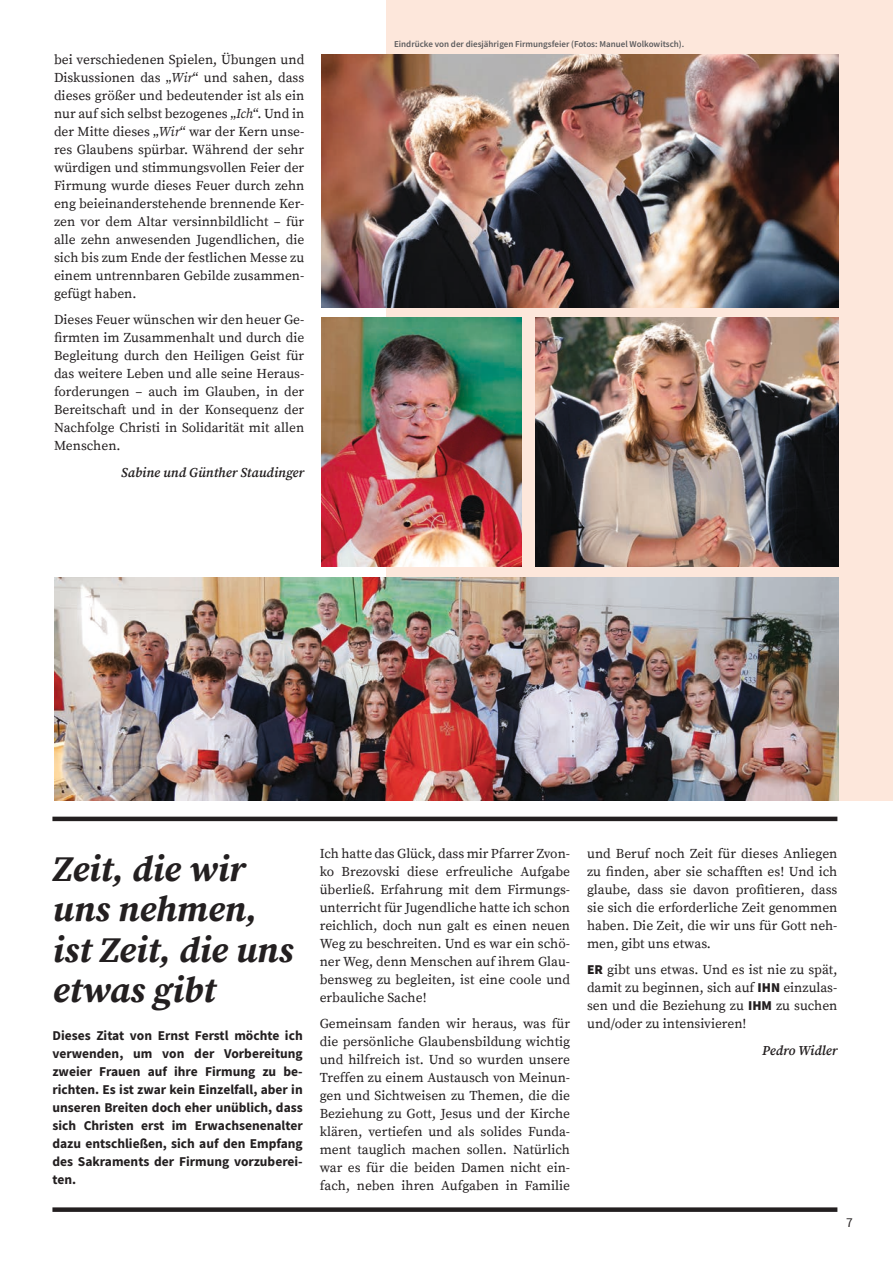
<style>
.page{position:relative;width:893px;height:1263px;background:#fff}
.page>*{position:absolute;margin:0;border:0;box-sizing:border-box;transform-origin:0 0}
.t1{font:italic 700 36px/40.5px "Source Serif Pro";color:#231f20}
.t2{font:13.5px/18px "Source Serif Pro";color:#231f20;text-align:justify}
.t3{font:700 13.5px/18px "Source Sans Pro";color:#231f20;text-align:justify}
.t4{font:italic 600 13.5px "Source Serif Pro";color:#231f20}
.t5{font:13.5px "Source Sans Pro";color:#231f20}
.t6{font:600 9px "Source Sans Pro";color:#5a5a5c}
.s1{font-style:italic}
.s2{font-family:"Source Sans Pro";font-weight:900}
</style>
<div class="page">
<div style="left:387px;top:0;width:506px;height:800px;background:#fde7db"></div>
<img style="left:321px;top:54px;width:518px;height:253px">
<img style="left:536px;top:318px;width:303px;height:249px">
<img style="left:54px;top:577px;width:785px;height:223px">
<img style="left:321px;top:318px;width:201px;height:249px">
<hr style="left:52px;top:817px;width:785px;height:4px;background:#231f20">
<div style="left:52px;top:1207px;width:785px;height:5px;background:#231f20"></div>
<p class="t2" style="left:54px;top:51px;width:252px">bei verschiedenen Spielen, Übungen und Diskussionen das „<span class="s1">Wir</span>“ und sahen, dass dieses größer und bedeutender ist als ein nur auf sich selbst bezogenes „<span class="s1">Ich</span>“. Und in der Mitte dieses „<span class="s1">Wir</span>“ war der Kern unse&shy;res Glaubens spürbar. Während der sehr würdigen und stimmungsvollen Feier der Firmung wurde dieses Feuer durch zehn eng beieinanderstehende brennende Ker&shy;zen vor dem Altar versinnbildlicht – für alle zehn anwesenden Jugendlichen, die sich bis zum Ende der festlichen Messe zu einem untrennbaren Gebilde zusammen&shy;gefügt haben.</p>
<p class="t2" style="left:54px;top:311px;width:252px">Dieses Feuer wünschen wir den heuer Ge&shy;firmten im Zusammenhalt und durch die Begleitung durch den Heiligen Geist für das weitere Leben und alle seine Heraus&shy;forderungen – auch im Glauben, in der Bereitschaft und in der Konsequenz der Nachfolge Christi in Solidarität mit allen Menschen.</p>
<p class="t4" style="left:121px;top:463px;width:185px">Sabine und Günther Staudinger</p>
<p class="t6" style="left:394px;top:38px;width:292px">Eindrücke von der diesjährigen Firmungsfeier (Fotos: Manuel Wolkowitsch).</p>
<h1 class="t1" style="left:52px;top:848px;width:242px">Zeit, die wir uns nehmen, ist Zeit, die uns etwas gibt</h1>
<p class="t2" style="left:320px;top:845px;width:252px">Ich hatte das Glück, dass mir Pfarrer Zvon&shy;ko Brezovski diese erfreuliche Aufgabe überließ. Erfahrung mit dem Firmungs&shy;unterricht für Jugendliche hatte ich schon reichlich, doch nun galt es einen neuen Weg zu beschreiten. Und es war ein schö&shy;ner Weg, denn Menschen auf ihrem Glau&shy;bensweg zu begleiten, ist eine coole und erbauliche Sache!</p>
<p class="t2" style="left:320px;top:1015px;width:252px">Gemeinsam fanden wir heraus, was für die persönliche Glaubensbildung wichtig und hilfreich ist. Und so wurden unsere Treffen zu einem Austausch von Meinun&shy;gen und Sichtweisen zu Themen, die die Beziehung zu Gott, Jesus und der Kirche klären, vertiefen und als solides Funda&shy;ment tauglich machen sollen. Natürlich war es für die beiden Damen nicht ein&shy;fach, neben ihren Aufgaben in Familie</p>
<p class="t3" style="left:52px;top:1027px;width:252px">Dieses Zitat von Ernst Ferstl möchte ich verwenden, um von der Vorbereitung zweier Frauen auf ihre Firmung zu be&shy;richten. Es ist zwar kein Einzelfall, aber in unseren Breiten doch eher unüblich, dass sich Christen erst im Erwachsenenalter dazu entschließen, sich auf den Empfang des Sakraments der Firmung vorzuberei&shy;ten.</p>
<p class="t2" style="left:587px;top:845px;width:252px">und Beruf noch Zeit für dieses Anliegen zu finden, aber sie schafften es! Und ich glaube, dass sie davon profitieren, dass sie sich die erforderliche Zeit genommen haben. Die Zeit, die wir uns für Gott neh&shy;men, gibt uns etwas.</p>
<p class="t2" style="left:587px;top:961px;width:252px"><span class="s2">ER</span> gibt uns etwas. Und es ist nie zu spät, damit zu beginnen, sich auf <span class="s2">IHN</span> einzulas&shy;sen und die Beziehung zu <span class="s2">IHM</span> zu suchen und/oder zu intensivieren!</p>
<p class="t4" style="left:762px;top:1041px;width:77px">Pedro Widler</p>
<p class="t5" style="left:846px;top:1214px;width:8px">7</p>
</div>
